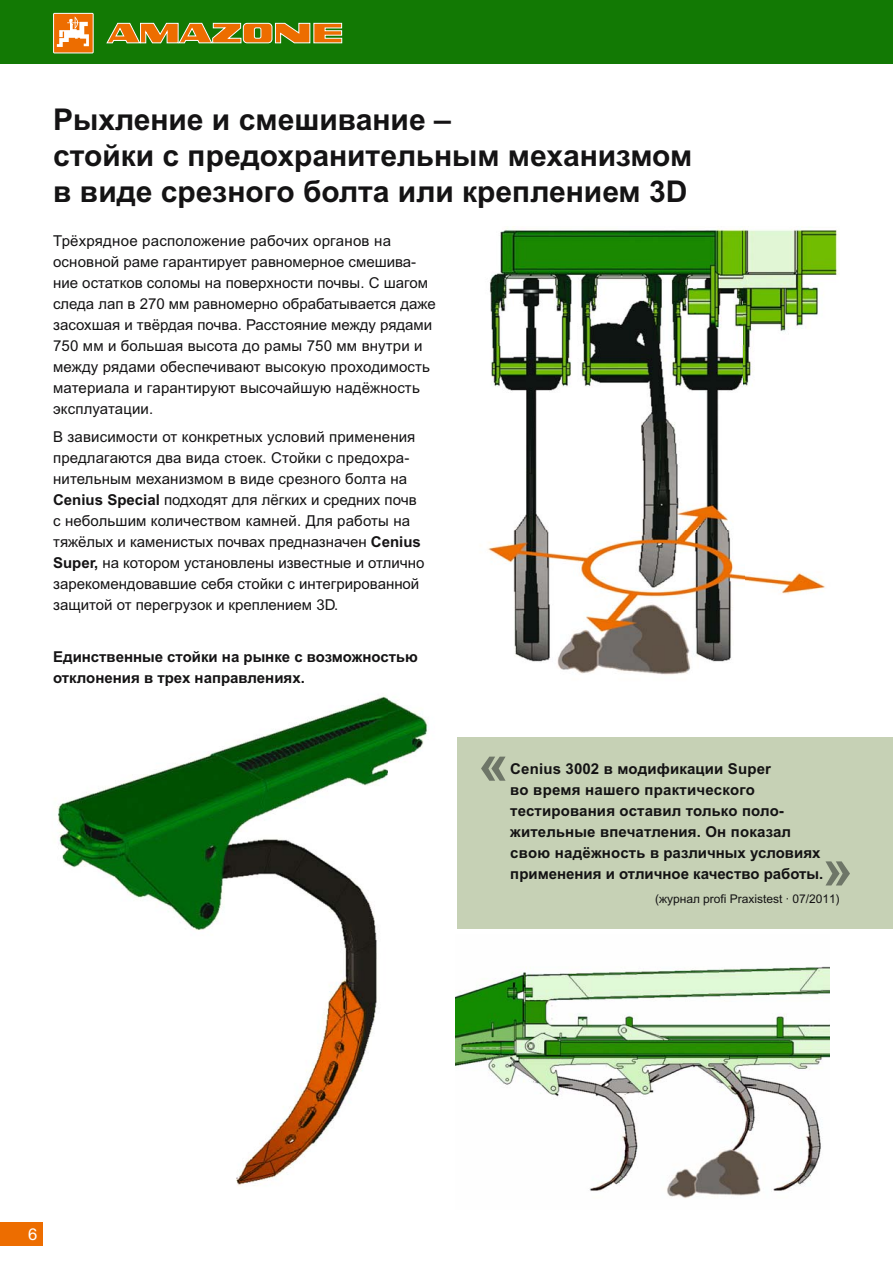
<style>
.page{position:relative;width:893px;height:1263px;background:#fff}
.page>*{position:absolute;margin:0;border:0;box-sizing:border-box;transform-origin:0 0}
.t1{font:700 30px/36px "Arial Cyr";color:#141314}
.t2{font:16.5px "Helvetica Neue";color:#fff}
.t3{font:15px/21px "Arial Cyr";color:#141314}
.t4{font:700 15px/21px "Arial Cyr";color:#141314}
.t5{font:12px "Arial Cyr";color:#141314}
.s1{font-weight:700}
</style>
<div class="page">
<img style="left:456px;top:966px;width:373px;height:233px">
<img style="left:487px;top:227px;width:352px;height:448px">
<div style="left:457px;top:738px;width:436px;height:191px;background:#c6d1b5"></div>
<div style="left:0;top:0;width:893px;height:64px;background:#127904"></div>
<svg style="left:0;top:12px;width:456px;height:1234px"></svg>
<svg style="left:481px;top:757px;width:25px;height:24px"></svg>
<svg style="left:825px;top:861px;width:25px;height:24px"></svg>
<h1 class="t1" style="left:53px;top:104px;width:641px">Рыхление и смешивание –<br>стойки с предохранительным механизмом в виде срезного болта или креплением 3D</h1>
<p class="t3" style="left:53px;top:231px;width:384px">Трёхрядное расположение рабочих органов на основной раме гарантирует равномерное смешива&shy;ние остатков соломы на поверхности почвы. С шагом следа лап в 270 мм равномерно обрабатывается даже засохшая и твёрдая почва. Расстояние между рядами 750 мм и большая высота до рамы 750 мм внутри и между рядами обеспечивают высокую проходимость материала и гарантируют высочайшую надёжность эксплуатации.</p>
<p class="t3" style="left:53px;top:427px;width:373px">В зависимости от конкретных условий применения предлагаются два вида стоек. Стойки с предохра&shy;нительным механизмом в виде срезного болта на <span class="s1">Cenius Special</span> подходят для лёгких и средних почв с небольшим количеством камней. Для работы на тяжёлых и каменистых почвах предназначен <span class="s1">Cenius Super,</span> на котором установлены известные и отлично зарекомендовавшие себя стойки с интегрированной защитой от перегрузок и креплением 3D.</p>
<p class="t4" style="left:53px;top:647px;width:366px">Единственные стойки на рынке с возможностью отклонения в трех направлениях.</p>
<p class="t4" style="left:510px;top:759px;width:315px">Cenius 3002 в модификации Super<br>во время нашего практического<br>тестиро вания оставил только поло&shy;жительные впечатления. Он показал свою надёжность в различных условиях применения и отличное качество работы.</p>
<p class="t5" style="left:655px;top:894px;width:186px">(журнал profi Praxistest · 07/2011)</p>
<p class="t2" style="left:28px;top:1228px;width:11px">6</p>
</div>
